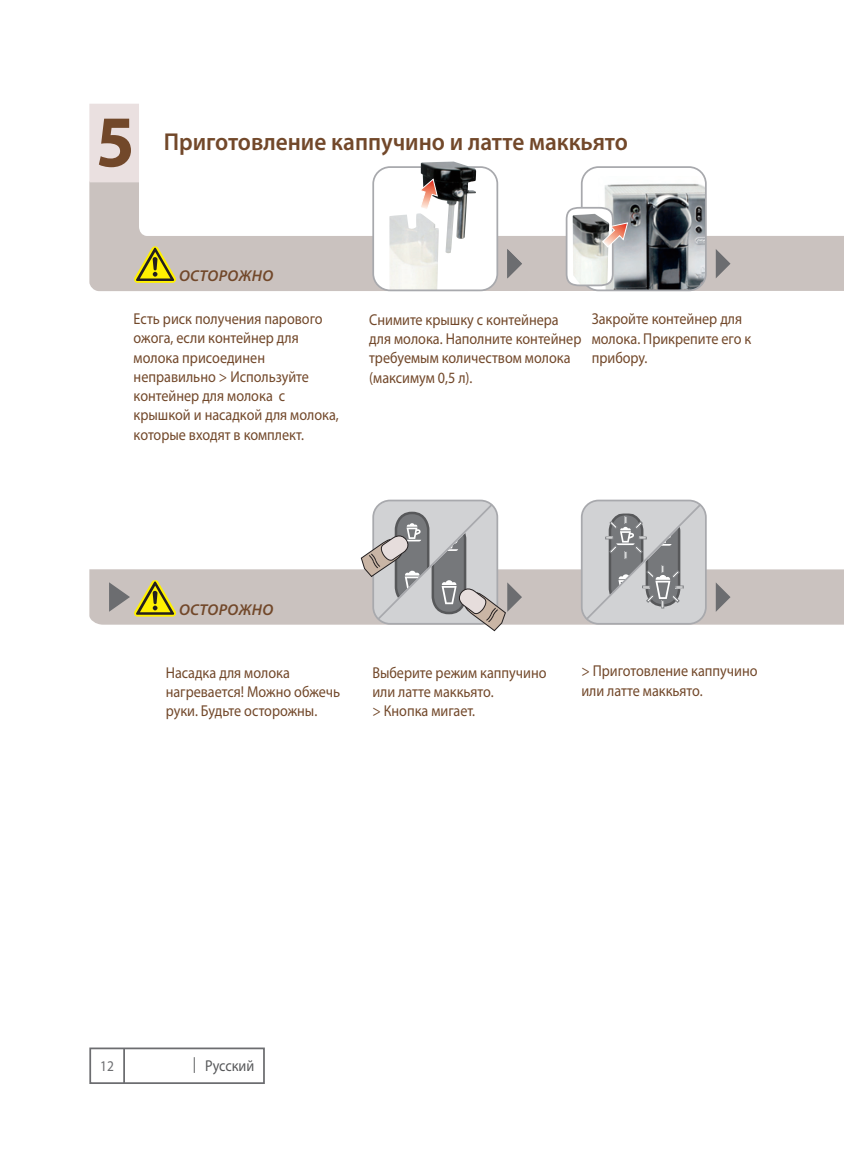
<style>
.page{position:relative;width:844px;height:1166px;background:#fff}
.page>*{position:absolute;margin:0;border:0;box-sizing:border-box;transform-origin:0 0}
.t1{font:700 73.5px "Myriad Pro";color:#72482a;scale:.95 1}
.t2{font:600 24.5px "Myriad Pro";color:#72482a;scale:.95 1}
.t3{font:15.75px/19.2px "Myriad Pro";color:#72482a;scale:.9 1}
.t4{font:italic 600 15.75px "Myriad Pro";letter-spacing:.02em;color:#72482a}
.t5{font:15.75px "Myriad Pro";color:#57585a;scale:.9 1}
.t6{font:14.88px "Myriad Pro";color:#6c6d70;scale:.9 1}
</style>
<div class="page">
<div style="left:89px;top:569px;width:754px;height:56px;background:#cac2bf"></div>
<svg style="left:89px;top:181px;width:754px;height:111px;fill:#cac2bf"></svg>
<div style="left:89px;top:104px;width:50px;height:78px;background:#eae0e0"></div>
<div style="left:373px;top:167px;width:124px;height:123px;background:#fff;border-radius:17px"></div>
<img style="left:389px;top:213px;width:49px;height:75px">
<div style="left:372px;top:166px;width:126px;height:125px;border:2px solid #a8a9ad;border-radius:17px"></div>
<svg style="left:507px;top:249px;width:15px;height:29px"></svg>
<div style="left:581px;top:167px;width:124px;height:123px;background:#fff;border-radius:17px"></div>
<img style="left:604px;top:183px;width:101px;height:107px">
<div style="left:580px;top:166px;width:126px;height:125px;border:2px solid #a8a9ad;border-radius:17px"></div>
<img style="left:420px;top:161px;width:57px;height:92px">
<svg style="left:420px;top:178px;width:18px;height:33px"></svg>
<svg style="left:564px;top:206px;width:64px;height:81px"></svg>
<svg style="left:715px;top:249px;width:15px;height:29px"></svg>
<svg style="left:715px;top:582px;width:15px;height:30px"></svg>
<div style="left:580px;top:500px;width:126px;height:125px;border:2px solid #a8a9ad;border-radius:17px"></div>
<svg style="left:584px;top:502px;width:119px;height:120px;background:#b8b9bb"></svg>
<svg style="left:360px;top:502px;width:162px;height:130px"></svg>
<svg style="left:133px;top:246px;width:44px;height:37px;background:#bab059"></svg>
<svg style="left:109px;top:579px;width:68px;height:38px;background:#b4ad75"></svg>
<div style="left:89px;top:1047px;width:176px;height:37px;border:2px solid #6c6d70"></div>
<hr style="left:123px;top:1048px;width:2px;height:35px;background:#6c6d70">
<h1 class="t1" style="left:96px;top:114px;width:42px">5</h1>
<h2 class="t2" style="left:164px;top:132px;width:490px">Приготовление каппучино и латте маккьято</h2>
<p class="t4" style="left:179px;top:270px;width:95px">ОСТОРОЖНО</p>
<p class="t3" style="left:134px;top:310px;width:229px">Есть риск получения парового ожога, если контейнер для молока присоединен неправильно &gt; Используйте контейнер для молока с крышкой и насадкой для молока, которые входят в комплект.</p>
<p class="t3" style="left:369px;top:311px;width:237px">Снимите крышку с контейнера для молока. Наполните контейнер требуемым количеством молока (максимум 0,5 л).</p>
<p class="t3" style="left:591px;top:310px;width:179px">Закройте контейнер для молока. Прикрепите его к прибору.</p>
<p class="t4" style="left:179px;top:603px;width:95px">ОСТОРОЖНО</p>
<p class="t3" style="left:166px;top:664px;width:195px">Насадка для молока нагревается! Можно обжечь руки. Будьте осторожны.</p>
<p class="t3" style="left:372px;top:664px;width:195px">Выберите режим каппучино или латте маккьято.<br>&gt; Кнопка мигает.</p>
<p class="t3" style="left:581px;top:662px;width:197px">&gt; Приготовление каппучино или латте маккьято.</p>
<p class="t6" style="left:100px;top:1060px;width:17px">12</p>
<p class="t5" style="left:193px;top:1059px;width:70px">| Русский</p>
</div>
